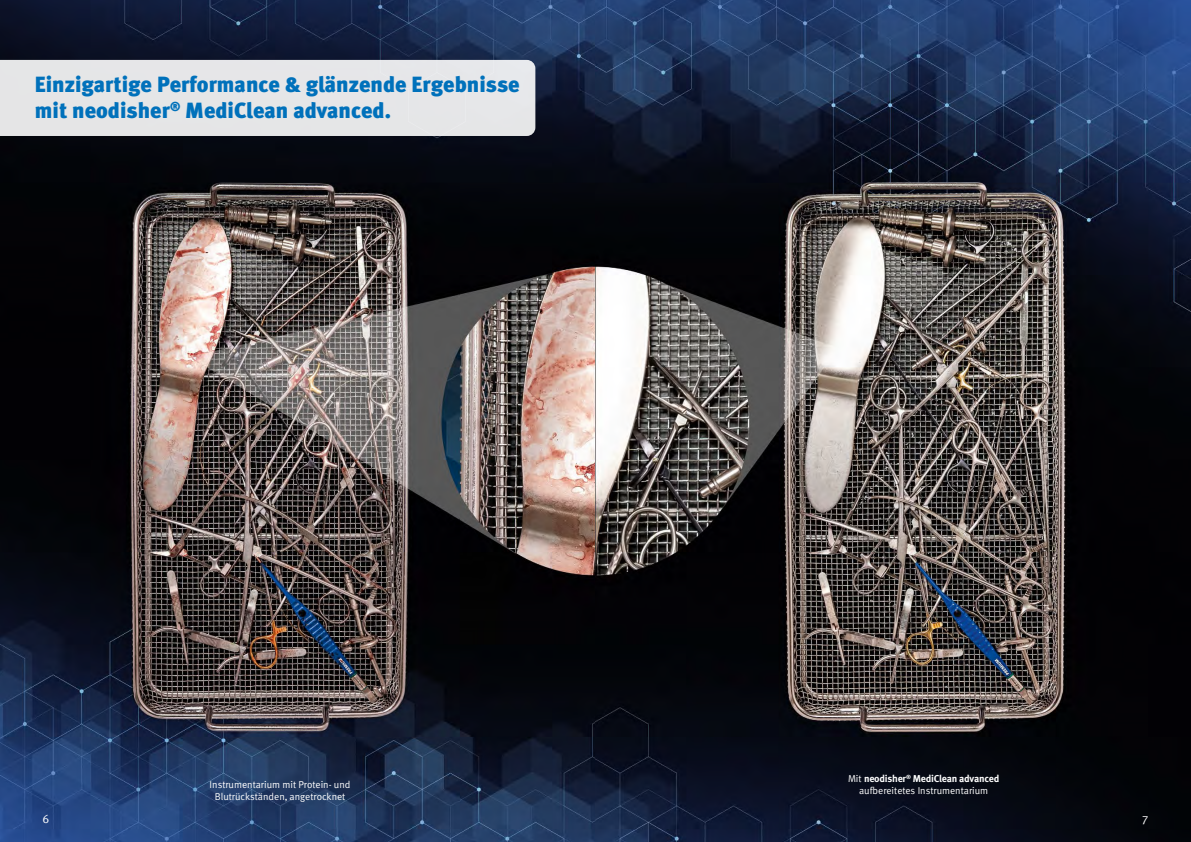
<style>
.page{position:relative;width:1191px;height:842px;background:#fff}
.page>*{position:absolute;margin:0;border:0;box-sizing:border-box;transform-origin:0 0}
.t1{font:22px/26.4px "Meta Black CELF";color:#0071bb}
.t2{font:12px "Meta Normal LF";color:#fff}
.t3{font:10px/12px "Meta Normal CELF";color:#fff;text-align:center}
.t4{font:700 10px "Meta OT";letter-spacing:-.02em;color:#fff}
.s1{font-family:"Meta Normal CELF";font-weight:400}
</style>
<div class="page">
<img style="left:0;top:0;width:1191px;height:842px">
<div style="left:0;top:60px;width:535px;height:76px;background:#e5e6e7"></div>
<h1 class="t1" style="left:35px;top:70px;width:486px">Einzigartige Performance &amp; glänzende Ergebnisse mit neodisher<sup>®</sup> MediClean advanced.</h1>
<p class="t3" style="left:210px;top:779px;width:142px">Instrumentarium mit Protein- und<br>Blutrückständen, angetrocknet</p>
<p class="t4" style="left:848px;top:772px;width:153px"><span class="s1">Mit</span> neodisher<sup>®</sup> MediClean advanced</p>
<p class="t3" style="left:859px;top:785px;width:131px">aufbereitetes Instrumentarium</p>
<p class="t2" style="left:43px;top:812px;width:8px">6</p>
<p class="t2" style="left:1141px;top:813px;width:8px">7</p>
</div>
